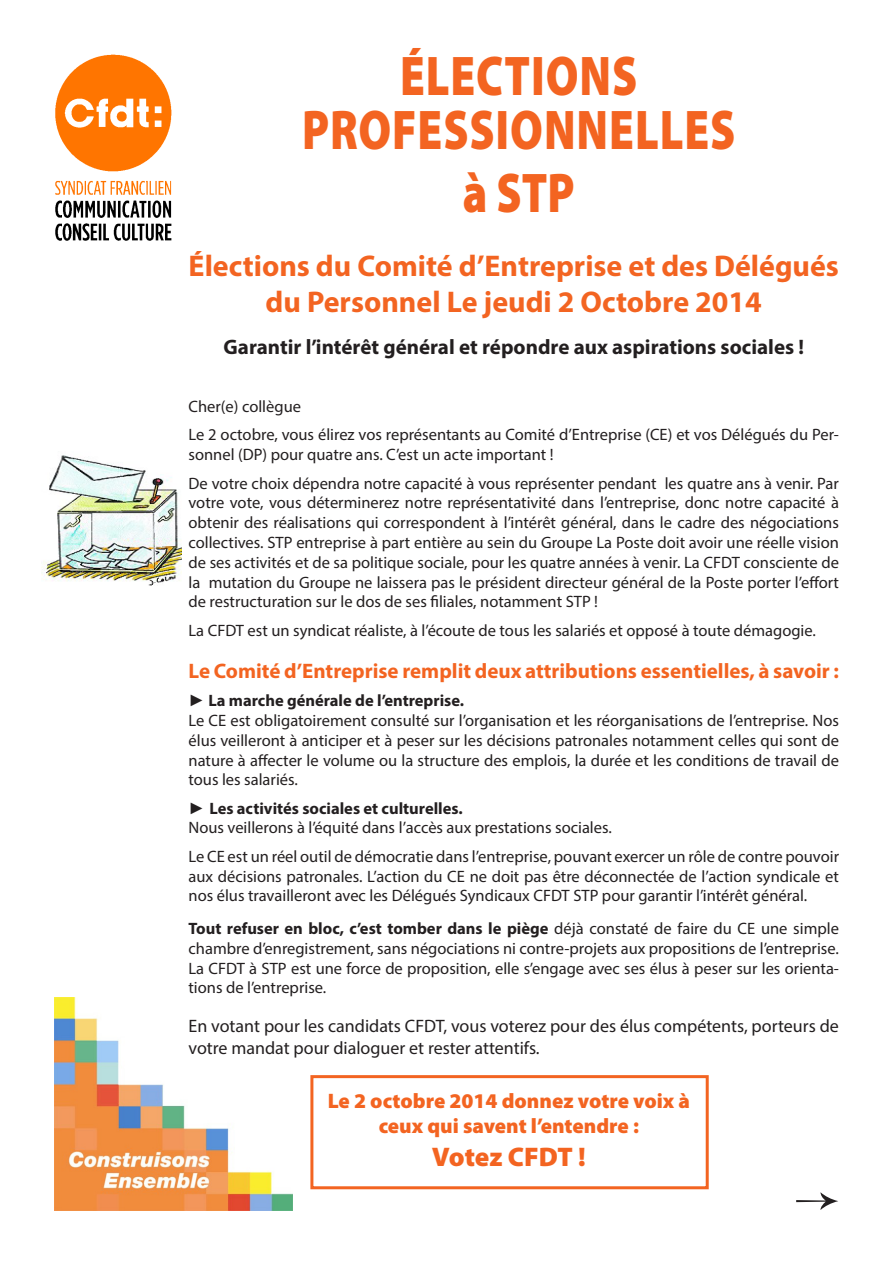
<style>
.page{position:relative;width:893px;height:1263px;background:#fff}
.page>*{position:absolute;margin:0;border:0;box-sizing:border-box;transform-origin:0 0}
.t1{font:900 56.25px/54px "Myriad Pro";letter-spacing:.02em;color:#f36421;text-align:center;scale:.8 1}
.t2{font:34.5px "Minion Pro";color:#231f20;scale:1.5 1}
.t3{font:700 30px/36px "Myriad Pro";color:#f36421;text-align:center}
.t4{font:900 27px "Myriad Pro";color:#f36421}
.t5{font:700 21px "Myriad Pro";color:#f36421}
.t6{font:700 21px "Myriad Pro";color:#231f20}
.t7{font:900 21px/25.2px "Myriad Pro";color:#f36421;text-align:center}
.t8{font:18px/21.6px "Myriad Pro";color:#231f20}
.t9{font:16.5px/19.8px "Myriad Pro";color:#231f20;text-align:justify}
.t10{font:700 16.5px "Myriad Pro";color:#231f20}
.s1{font-family:"Arial";font-weight:400}
.s2{font-weight:700}
</style>
<div class="page">
<img style="left:54px;top:997px;width:239px;height:213px">
<img style="left:55px;top:54px;width:117px;height:187px">
<div style="left:310px;top:1075px;width:399px;height:114px;border:3px solid #f36421"></div>
<img style="left:42px;top:455px;width:139px;height:131px">
<p class="t1" style="left:302px;top:47px;width:543px">ÉLECTIONS<br>PROFESSIONNELLES</p>
<p class="t1" style="left:463px;top:163px;width:141px">à STP</p>
<p class="t3" style="left:189px;top:247px;width:652px">Élections du Comité d’Entreprise et des Délégués du Personnel Le jeudi 2 Octobre 2014</p>
<p class="t6" style="left:223px;top:333px;width:582px">Garantir l’intérêt général et répondre aux aspirations sociales !</p>
<p class="t9" style="left:189px;top:396px;width:114px">Cher(e) collègue</p>
<p class="t9" style="left:189px;top:425px;width:652px">Le 2 octobre, vous élirez vos représentants au Comité d’Entreprise (CE) et vos Délégués du Per&shy;sonnel (DP) pour quatre ans. C’est un acte important !</p>
<p class="t9" style="left:189px;top:473px;width:652px">De votre choix dépendra notre capacité à vous représenter pendant les quatre ans à venir. Par votre vote, vous déterminerez notre représentativité dans l’entreprise, donc notre capacité à obtenir des réalisations qui correspondent à l’intérêt général, dans le cadre des négociations collectives. STP entreprise à part entière au sein du Groupe La Poste doit avoir une réelle vision de ses activités et de sa politique sociale, pour les quatre années à venir. La CFDT consciente de la mutation du Groupe ne laissera pas le président directeur général de la Poste porter l’effort de restructuration sur le dos de ses filiales, notamment STP !</p>
<p class="t9" style="left:189px;top:620px;width:629px">La CFDT est un syndicat réaliste, à l’écoute de tous les salariés et opposé à toute démagogie.</p>
<p class="t5" style="left:189px;top:657px;width:652px">Le Comité d’Entreprise remplit deux attributions essentielles, à savoir :</p>
<p class="t10" style="left:189px;top:690px;width:277px"><span class="s1">►</span> La marche générale de l’entreprise.</p>
<p class="t9" style="left:189px;top:710px;width:652px">Le CE est obligatoirement consulté sur l’organisation et les réorganisations de l’entreprise. Nos élus veilleront à anticiper et à peser sur les décisions patronales notamment celles qui sont de nature à affecter le volume ou la structure des emplois, la durée et les conditions de travail de tous les salariés.</p>
<p class="t10" style="left:189px;top:797px;width:276px"><span class="s1">►</span> Les activités sociales et culturelles.</p>
<p class="t9" style="left:189px;top:818px;width:425px">Nous veillerons à l’équité dans l’accès aux prestations sociales.</p>
<p class="t9" style="left:189px;top:846px;width:652px">Le CE est un réel outil de démocratie dans l’entreprise, pouvant exercer un rôle de contre pouvoir aux décisions patronales. L’action du CE ne doit pas être déconnectée de l’action syndicale et nos élus travailleront avec les Délégués Syndicaux CFDT STP pour garantir l’intérêt général.</p>
<p class="t9" style="left:189px;top:918px;width:652px"><span class="s2">Tout refuser en bloc, c’est tomber dans le piège</span> déjà constaté de faire du CE une simple chambre d’enregistrement, sans négociations ni contre-projets aux propositions de l’entreprise.<br>La CFDT à STP est une force de proposition, elle s’engage avec ses élus à peser sur les orienta&shy;tions de l’entreprise.</p>
<p class="t8" style="left:189px;top:1015px;width:652px">En votant pour les candidats CFDT, vous voterez pour des élus compétents, porteurs de votre mandat pour dialoguer et rester attentifs.</p>
<p class="t7" style="left:328px;top:1087px;width:364px">Le 2 octobre 2014 donnez votre voix à ceux qui savent l’entendre :</p>
<p class="t4" style="left:432px;top:1138px;width:155px">Votez CFDT !</p>
<p class="t2" style="left:795px;top:1176px;width:32px">→</p>
</div>
